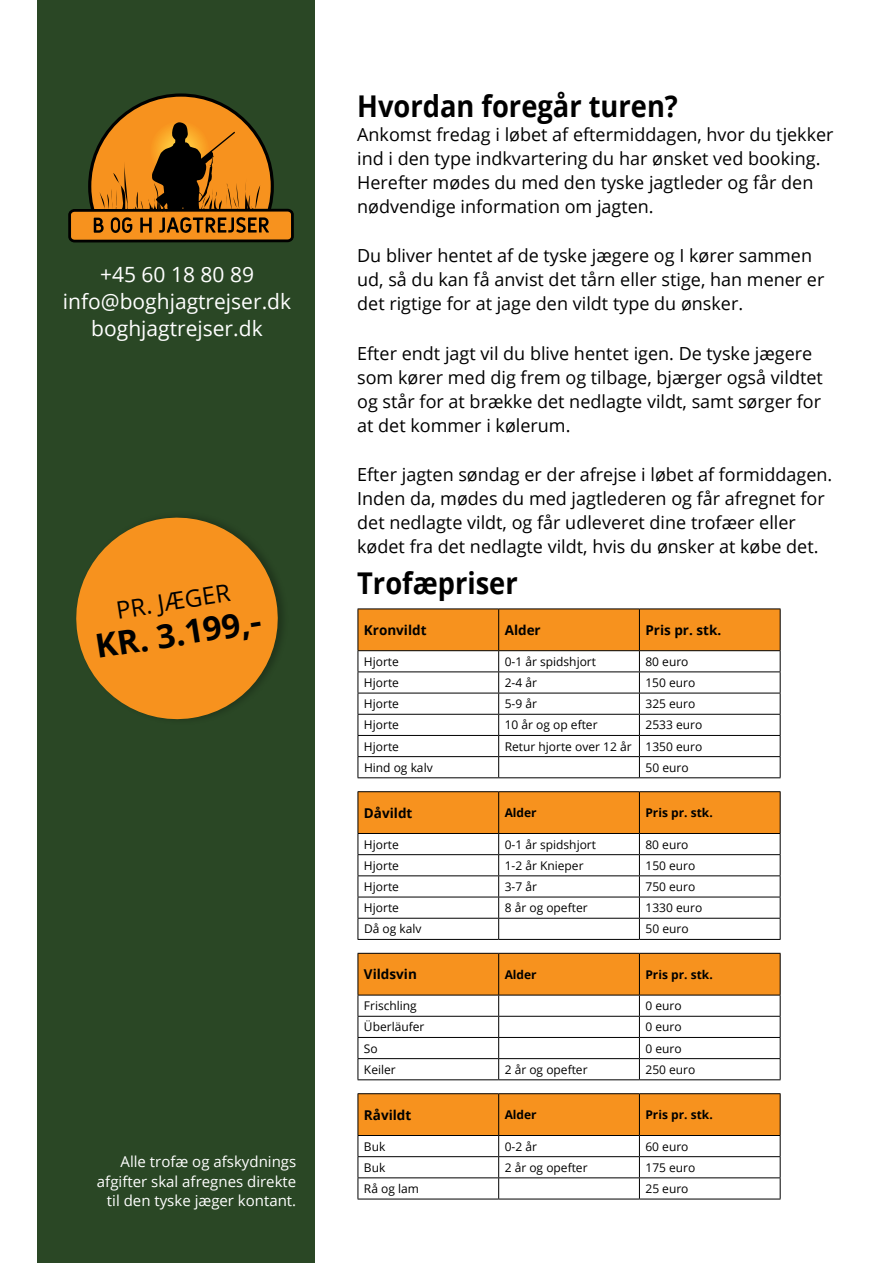
<style>
.page{position:relative;width:893px;height:1263px;background:#fff}
.page>*{position:absolute;margin:0;border:0;box-sizing:border-box;transform-origin:0 0}
.t1{font:700 33px "Open Sans";color:#000}
.t2{font:700 30px "Open Sans";color:#000;scale:.91 1}
.t3{font:24px "Open Sans";color:#000}
.t4{font:21px/27px "Open Sans";color:#fff;text-align:center}
.t5{font:18px/24px "Open Sans";color:#000}
.t6{font:15px/19.5px "Open Sans";color:#fff;text-align:right}
.t7{font:700 13.5px "Open Sans";color:#000}
.t8{font:12px "Open Sans";color:#000}
.t9{font:700 12px "Open Sans";color:#000}
</style>
<div class="page">
<div style="left:38px;top:0;width:277px;height:1263px;background:#2a4725"></div>
<svg style="left:68px;top:93px;width:226px;height:150px"></svg>
<hr style="left:358px;top:608px;width:141px;height:1px;background:#000">
<hr style="left:499px;top:608px;width:140px;height:1px;background:#000">
<hr style="left:639px;top:608px;width:141px;height:1px;background:#000">
<svg style="left:358px;top:609px;width:423px;height:168px"></svg>
<hr style="left:358px;top:777px;width:141px;height:1px;background:#000">
<hr style="left:499px;top:777px;width:140px;height:1px;background:#000">
<hr style="left:639px;top:777px;width:141px;height:1px;background:#000">
<hr style="left:358px;top:791px;width:141px;height:1px;background:#000">
<hr style="left:499px;top:791px;width:140px;height:1px;background:#000">
<hr style="left:639px;top:791px;width:141px;height:1px;background:#000">
<svg style="left:358px;top:792px;width:423px;height:147px"></svg>
<hr style="left:358px;top:939px;width:141px;height:1px;background:#000">
<hr style="left:499px;top:939px;width:140px;height:1px;background:#000">
<hr style="left:639px;top:939px;width:141px;height:1px;background:#000">
<svg style="left:358px;top:953px;width:423px;height:126px"></svg>
<hr style="left:358px;top:1079px;width:141px;height:1px;background:#000">
<hr style="left:499px;top:1079px;width:140px;height:1px;background:#000">
<hr style="left:639px;top:1079px;width:141px;height:1px;background:#000">
<hr style="left:358px;top:1093px;width:141px;height:1px;background:#000">
<hr style="left:499px;top:1093px;width:140px;height:1px;background:#000">
<hr style="left:639px;top:1093px;width:141px;height:1px;background:#000">
<svg style="left:358px;top:1094px;width:423px;height:105px"></svg>
<hr style="left:358px;top:1199px;width:141px;height:1px;background:#000">
<hr style="left:499px;top:1199px;width:140px;height:1px;background:#000">
<hr style="left:639px;top:1199px;width:141px;height:1px;background:#000">
<svg style="left:76px;top:517px;width:206px;height:203px;fill:#f7921e"></svg>
<p class="t4" style="left:63px;top:261px;width:230px">+45 60 18 80 89 info@boghjagtrejser.dk boghjagtrejser.dk</p>
<h3 class="t3" style="left:114px;top:594px;width:116px;rotate:-9deg">PR. JÆGER</h3>
<h1 class="t1" style="left:92px;top:624px;width:169px;rotate:-9deg">KR. 3.199,-</h1>
<p class="t6" style="left:97px;top:1151px;width:201px">Alle trofæ og afskydnings afgifter skal afregnes direkte til den tyske jæger kontant.</p>
<h2 class="t2" style="left:357px;top:84px;width:354px">Hvordan foregår turen?</h2>
<p class="t5" style="left:357px;top:122px;width:478px">Ankomst fredag i løbet af eftermiddagen, hvor du tjekker ind i den type indkvartering du har ønsket ved booking.<br>Herefter mødes du med den tyske jagtleder og får den nødvendige information om jagten.</p>
<p class="t5" style="left:357px;top:243px;width:469px">Du bliver hentet af de tyske jægere og I kører sammen ud, så du kan få anvist det tårn eller stige, han mener er det rigtige for at jage den vildt type du ønsker.</p>
<p class="t5" style="left:357px;top:340px;width:467px">Efter endt jagt vil du blive hentet igen. De tyske jægere som kører med dig frem og tilbage, bjærger også vildtet og står for at brække det nedlagte vildt, samt sørger for at det kommer i kølerum.</p>
<p class="t5" style="left:357px;top:462px;width:477px">Efter jagten søndag er der afrejse i løbet af formiddagen.<br>Inden da, mødes du med jagtlederen og får afregnet for det nedlagte vildt, og får udleveret dine trofæer eller kødet fra det nedlagte vildt, hvis du ønsker at købe det.</p>
<h2 class="t2" style="left:357px;top:561px;width:178px">Trofæpriser</h2>
<p class="t7" style="left:364px;top:620px;width:64px">Kronvildt</p>
<p class="t7" style="left:505px;top:620px;width:38px">Alder</p>
<p class="t7" style="left:645px;top:620px;width:77px">Pris pr. stk.</p>
<p class="t8" style="left:364px;top:653px;width:37px">Hjorte</p>
<p class="t8" style="left:505px;top:653px;width:93px">0-1 år spidshjort</p>
<p class="t8" style="left:645px;top:653px;width:45px">80 euro</p>
<p class="t8" style="left:364px;top:674px;width:37px">Hjorte</p>
<p class="t8" style="left:505px;top:674px;width:34px">2-4 år</p>
<p class="t8" style="left:645px;top:674px;width:51px">150 euro</p>
<p class="t8" style="left:364px;top:696px;width:37px">Hjorte</p>
<p class="t8" style="left:505px;top:696px;width:34px">5-9 år</p>
<p class="t8" style="left:645px;top:696px;width:51px">325 euro</p>
<p class="t8" style="left:364px;top:717px;width:37px">Hjorte</p>
<p class="t8" style="left:505px;top:717px;width:94px">10 år og op efter</p>
<p class="t8" style="left:645px;top:717px;width:58px">2533 euro</p>
<p class="t8" style="left:364px;top:738px;width:37px">Hjorte</p>
<p class="t8" style="left:505px;top:738px;width:199px">Retur hjorte over 12 år 1350 euro</p>
<p class="t8" style="left:364px;top:759px;width:70px">Hind og kalv</p>
<p class="t8" style="left:645px;top:759px;width:45px">50 euro</p>
<p class="t7" style="left:364px;top:803px;width:50px">Dåvildt</p>
<p class="t9" style="left:505px;top:804px;width:34px">Alder</p>
<p class="t9" style="left:645px;top:804px;width:69px">Pris pr. stk.</p>
<p class="t8" style="left:364px;top:836px;width:37px">Hjorte</p>
<p class="t8" style="left:505px;top:836px;width:93px">0-1 år spidshjort</p>
<p class="t8" style="left:645px;top:836px;width:45px">80 euro</p>
<p class="t8" style="left:364px;top:857px;width:37px">Hjorte</p>
<p class="t8" style="left:505px;top:857px;width:80px">1-2 år Knieper</p>
<p class="t8" style="left:645px;top:857px;width:51px">150 euro</p>
<p class="t8" style="left:364px;top:878px;width:37px">Hjorte</p>
<p class="t8" style="left:505px;top:878px;width:34px">3-7 år</p>
<p class="t8" style="left:645px;top:878px;width:51px">750 euro</p>
<p class="t8" style="left:364px;top:900px;width:37px">Hjorte</p>
<p class="t8" style="left:505px;top:900px;width:84px">8 år og opefter</p>
<p class="t8" style="left:645px;top:900px;width:58px">1330 euro</p>
<p class="t8" style="left:364px;top:921px;width:59px">Då og kalv</p>
<p class="t8" style="left:645px;top:921px;width:45px">50 euro</p>
<p class="t7" style="left:364px;top:965px;width:54px">Vildsvin</p>
<p class="t9" style="left:505px;top:966px;width:34px">Alder</p>
<p class="t9" style="left:645px;top:966px;width:69px">Pris pr. stk.</p>
<p class="t8" style="left:364px;top:998px;width:54px">Frischling</p>
<p class="t8" style="left:645px;top:998px;width:38px">0 euro</p>
<p class="t8" style="left:364px;top:1019px;width:62px">Überläufer</p>
<p class="t8" style="left:645px;top:1019px;width:38px">0 euro</p>
<p class="t8" style="left:364px;top:1040px;width:15px">So</p>
<p class="t8" style="left:645px;top:1040px;width:38px">0 euro</p>
<p class="t8" style="left:364px;top:1061px;width:33px">Keiler</p>
<p class="t8" style="left:505px;top:1061px;width:84px">2 år og opefter</p>
<p class="t8" style="left:645px;top:1061px;width:51px">250 euro</p>
<p class="t7" style="left:364px;top:1105px;width:49px">Råvildt</p>
<p class="t9" style="left:505px;top:1106px;width:34px">Alder</p>
<p class="t9" style="left:645px;top:1106px;width:69px">Pris pr. stk.</p>
<p class="t8" style="left:364px;top:1138px;width:23px">Buk</p>
<p class="t8" style="left:505px;top:1138px;width:34px">0-2 år</p>
<p class="t8" style="left:645px;top:1138px;width:45px">60 euro</p>
<p class="t8" style="left:364px;top:1159px;width:23px">Buk</p>
<p class="t8" style="left:505px;top:1159px;width:84px">2 år og opefter</p>
<p class="t8" style="left:645px;top:1159px;width:51px">175 euro</p>
<p class="t8" style="left:364px;top:1180px;width:57px">Rå og lam</p>
<p class="t8" style="left:645px;top:1180px;width:45px">25 euro</p>
</div>
